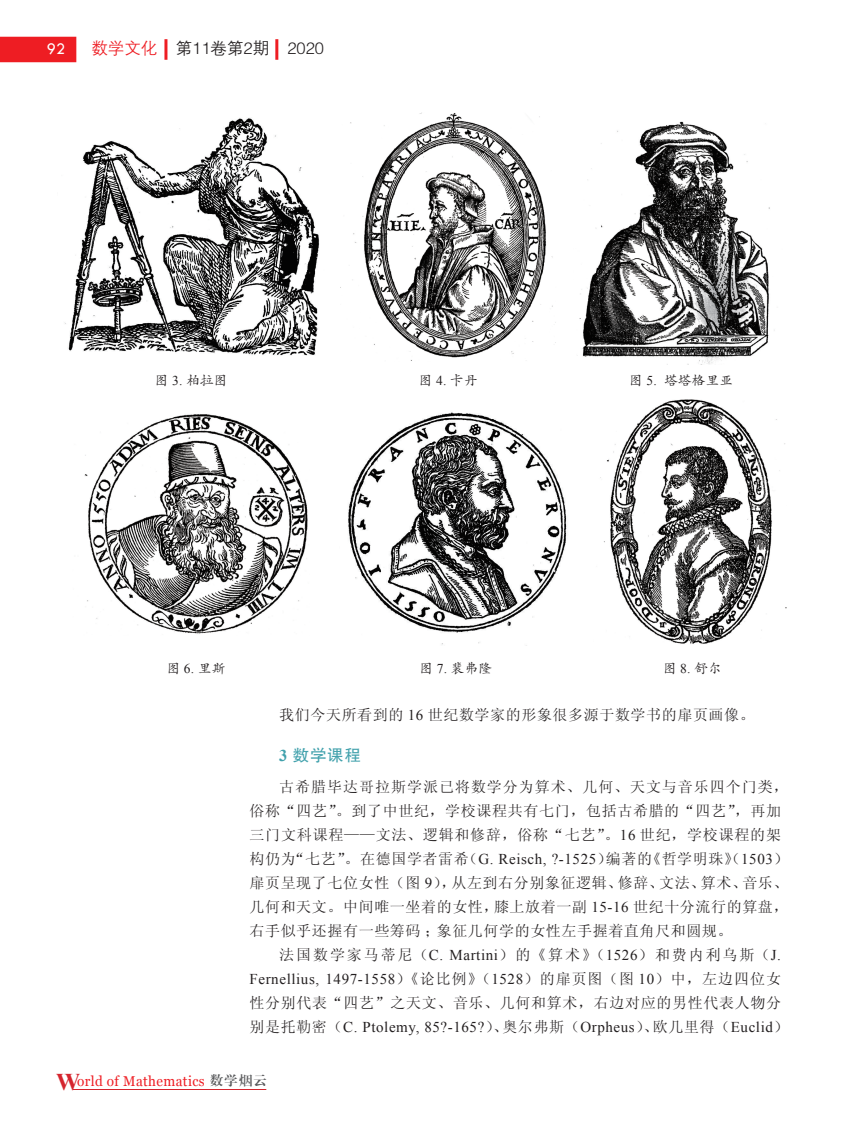
<style>
.page{position:relative;width:859px;height:1123px;background:#fff}
.page>*{position:absolute;margin:0;border:0;box-sizing:border-box;transform-origin:0 0}
.t1{font:16.5px "FZZDXK GBK1 0";color:#231f20}
.t2{font:16.5px "FZHTK GBK1 0";color:#41a1ac}
.t3{font:16.5px "Tw Cen";color:#fff}
.t4{font:15px/24px "Sim Sun";letter-spacing:.04em;color:#231f20}
.t5{font:15px "Times New Roman";letter-spacing:.04em;color:#231f20}
.t6{font:15px "Sim Sun";letter-spacing:.13em;color:#231f20}
.t7{font:14.1px "Georgia";letter-spacing:.03em;color:#ee1d23;scale:.95 1}
.t8{font:13.5px "FZKTK GBK1 0";letter-spacing:.02em;color:#231f20}
.s1{color:#ee1d23}
.s2{font-family:"Times New Roman"}
.s3{font-family:"Times New Roman";font-weight:700}
.s4{font-family:"Sim Sun"}
.s5{font-family:"Times New Roman";font-weight:700;font-size:24px;color:#d5252e}
.s6{font-family:"FZXBSK GBK1 0";font-size:13.05px;color:#57585a}
</style>
<div class="page">
<hr style="left:73px;top:1089px;width:193px;height:1px;background:#d5252e">
<div style="left:0;top:37px;width:76px;height:25px;background:#ee1d23"></div>
<hr style="left:164px;top:39px;width:3px;height:21px;background:#ee1d23">
<hr style="left:275px;top:39px;width:3px;height:21px;background:#ee1d23">
<img style="left:64px;top:118px;width:255px;height:237px">
<img style="left:340px;top:113px;width:216px;height:248px">
<img style="left:579px;top:121px;width:196px;height:243px">
<img style="left:84px;top:414px;width:224px;height:220px">
<img style="left:348px;top:412px;width:219px;height:233px">
<img style="left:600px;top:399px;width:187px;height:245px">
<p class="t3" style="left:47px;top:39px;width:20px">92</p>
<p class="t1" style="left:91px;top:40px;width:234px"><span class="s1">数学文化</span> 第11卷第2期 2020</p>
<p class="t8" style="left:155px;top:373px;width:74px">图 <span class="s2">3.</span> 柏拉图</p>
<p class="t8" style="left:419px;top:373px;width:60px">图 <span class="s2">4.</span> 卡丹</p>
<p class="t8" style="left:629px;top:373px;width:105px">图 <span class="s2">5.</span> 塔塔格里亚</p>
<p class="t8" style="left:167px;top:661px;width:60px">图 <span class="s2">6.</span> 里斯</p>
<p class="t8" style="left:419px;top:661px;width:74px">图 <span class="s2">7.</span> 裴弗隆</p>
<p class="t8" style="left:663px;top:661px;width:60px">图 <span class="s2">8.</span> 舒尔</p>
<p class="t4" style="left:279px;top:703px;width:477px">我们今天所看到的 <span class="s2">16</span> 世纪数学家的形象很多源于数学书的扉页画像。</p>
<p class="t2" style="left:279px;top:746px;width:83px"><span class="s3">3</span> 数学课程</p>
<p class="t4" style="left:249px;top:775px;width:541px;text-indent:30px">古希腊毕达哥拉斯学派已将数学分为算术、几何、天文与音乐四个门类，俗称“四艺”。到了中世纪，学校课程共有七门，包括古希腊的“四艺”，再加三门文科课程——文法、逻辑和修辞，俗称“七艺”。<span class="s2">16</span> 世纪，学校课程的架构仍为“七艺”。在德国学者雷希（<span class="s2">G. Reisch, ?-1525</span>）编著的《哲学明珠》（<span class="s2">1503</span>）扉页呈现了七位女性（图 <span class="s2">9</span>），从左到右分别象征逻辑、修辞、文法、算术、音乐、几何和天文。中间唯一坐着的女性，膝上放着一副 <span class="s2">15-16</span> 世纪十分流行的算盘，右手似乎还握有一些筹码；象征几何学的女性左手握着直角尺和圆规。</p>
<p class="t6" style="left:279px;top:947px;width:503px">法国数学家马蒂尼（<span class="s2">C. Martini</span>）的《算术》（<span class="s2">1526</span>）和费内利乌斯（<span class="s2">J.</span></p>
<p class="t5" style="left:249px;top:969px;width:533px">Fernellius, 1497-1558<span class="s4">）《论比例》（</span>1528<span class="s4">）的扉页图（图</span> 10<span class="s4">）中，左边四位女</span></p>
<p class="t4" style="left:249px;top:991px;width:533px">性分别代表“四艺”之天文、音乐、几何和算术，右边对应的男性代表人物分</p>
<p class="t5" style="left:249px;top:1017px;width:541px"><span class="s4">别是托勒密（</span>C. Ptolemy, 85?-165?<span class="s4">）、奥尔弗斯（</span>Orpheus<span class="s4">）、欧几里得（</span>Euclid<span class="s4">）</span></p>
<p class="t7" style="left:56px;top:1071px;width:223px"><span class="s5">W</span>orld of Mathematics <span class="s6">数学烟云</span></p>
</div>
